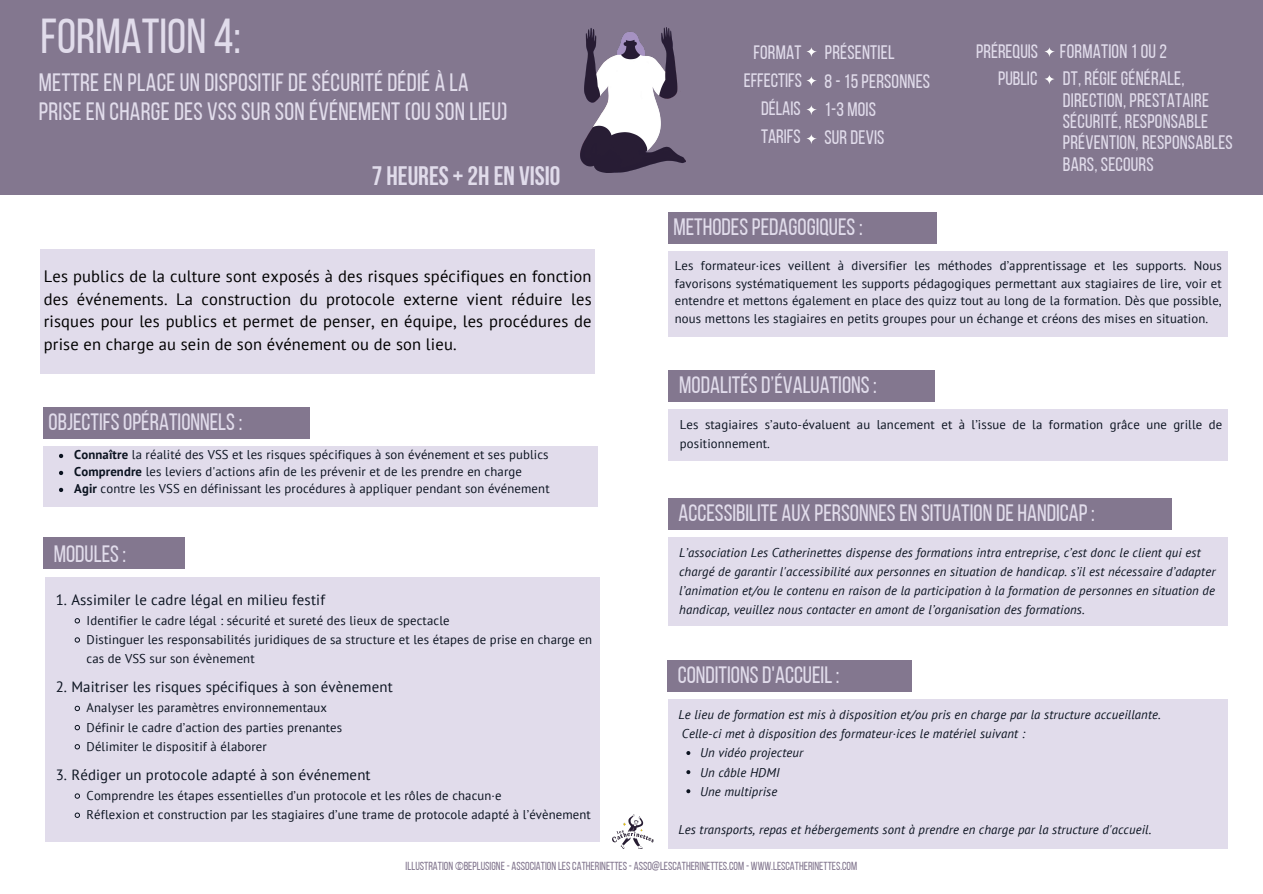
<style>
.page{position:relative;width:1263px;height:894px;background:#fff}
.page>*{position:absolute;margin:0;border:0;box-sizing:border-box;transform-origin:0 0}
.t1{font:48.9px "Bebas Neue";color:#e1dceb}
.t2{font:700 26.7px "Bebas Neue";color:#e1dceb}
.t3{font:25.05px/29.2px "Bebas Neue";letter-spacing:.01em;color:#e1dceb}
.t4{font:23.55px "Bebas Neue";color:#e1dceb}
.t5{font:19.5px/21.3px "Bebas Neue";letter-spacing:.01em;color:#e1dceb}
.t6{font:19.35px "Bebas Neue";color:#e1dceb}
.t7{font:16.5px/22.5px "PT Sans";letter-spacing:.01em;color:#000;text-align:justify}
.t8{font:14.85px "PT Sans";letter-spacing:.01em;color:#0b1320}
.t9{font:12.75px/17.5px "PT Sans";letter-spacing:.01em;color:#0b1320}
.t10{font:italic 12.75px/19px "PT Sans";letter-spacing:.01em;color:#0b1320}
.t11{font:11.7px "Bebas Neue";color:#83778f}
.s1{font-weight:700}
</style>
<div class="page">
<div style="left:0;top:0;width:1263px;height:194px;background:#83778f"></div>
<div style="left:43px;top:446px;width:555px;height:60px;background:#e1dceb"></div>
<div style="left:41px;top:249px;width:554px;height:124px;background:#e1dceb"></div>
<div style="left:45px;top:577px;width:554px;height:264px;background:#e1dceb"></div>
<div style="left:43px;top:407px;width:267px;height:31px;background:#83778f"></div>
<div style="left:43px;top:537px;width:141px;height:31px;background:#83778f"></div>
<div style="left:668px;top:251px;width:559px;height:85px;background:#e1dceb"></div>
<div style="left:668px;top:212px;width:269px;height:31px;background:#83778f"></div>
<div style="left:669px;top:409px;width:559px;height:51px;background:#e1dceb"></div>
<div style="left:669px;top:370px;width:266px;height:32px;background:#83778f"></div>
<div style="left:668px;top:536px;width:559px;height:89px;background:#e1dceb"></div>
<div style="left:668px;top:498px;width:503px;height:31px;background:#83778f"></div>
<div style="left:668px;top:698px;width:559px;height:150px;background:#e1dceb"></div>
<div style="left:667px;top:660px;width:244px;height:31px;background:#83778f"></div>
<img style="left:580px;top:28px;width:106px;height:145px">
<svg style="left:807px;top:47px;width:10px;height:10px"></svg>
<svg style="left:806px;top:76px;width:11px;height:10px"></svg>
<svg style="left:806px;top:105px;width:11px;height:10px"></svg>
<svg style="left:806px;top:134px;width:11px;height:10px"></svg>
<svg style="left:1045px;top:47px;width:10px;height:10px"></svg>
<svg style="left:1045px;top:75px;width:9px;height:9px"></svg>
<svg style="left:59px;top:453px;width:4px;height:5px"></svg>
<svg style="left:59px;top:470px;width:4px;height:5px"></svg>
<svg style="left:59px;top:487px;width:4px;height:5px"></svg>
<svg style="left:75px;top:618px;width:5px;height:5px"></svg>
<svg style="left:75px;top:637px;width:5px;height:5px"></svg>
<svg style="left:75px;top:705px;width:5px;height:6px"></svg>
<svg style="left:75px;top:724px;width:5px;height:6px"></svg>
<svg style="left:75px;top:744px;width:5px;height:5px"></svg>
<svg style="left:75px;top:793px;width:5px;height:5px"></svg>
<svg style="left:75px;top:812px;width:5px;height:5px"></svg>
<svg style="left:686px;top:751px;width:4px;height:3px"></svg>
<svg style="left:686px;top:789px;width:4px;height:4px"></svg>
<img style="left:613px;top:814px;width:40px;height:34px">
<h5 class="t1" style="left:41px;top:16px;width:202px">FORMATION 4:</h5>
<h5 class="t3" style="left:39px;top:70px;width:470px">METTRE EN PLACE UN DISPOSITIF DE SÉCURITÉ DÉDIÉ À LA<br>PRISE EN CHARGE DES VSS SUR SON ÉVÉNEMENT (OU SON LIEU)</h5>
<h5 class="t2" style="left:372px;top:165px;width:190px">7 HEURES +2H EN VISIO</h5>
<h1 class="t7" style="left:44px;top:265px;width:549px">Les publics de la culture sont exposés à des risques spécifiques en fonction des événements. La construction du protocole externe vient réduire les risques pour les publics et permet de penser, en équipe, les procédures de prise en charge au sein de son événement ou de son lieu.</h1>
<p class="t4" style="left:49px;top:412px;width:195px">OBJECTIFSOPÉRATIONNELS:</p>
<p class="t9" style="left:74px;top:445px;width:476px"><span class="s1">Connaître</span> la réalité des VSS et les risques spécifiques à son événement et ses publics</p>
<h5 class="t9" style="left:74px;top:462px;width:449px"><span class="s1">Comprendre</span> les leviers d'actions afin de les prévenir et de les prendre en charge</h5>
<h5 class="t9" style="left:74px;top:479px;width:477px"><span class="s1">Agir</span> contre les VSS en définissant les procédures à appliquer pendant son événement</h5>
<p class="t4" style="left:54px;top:543px;width:74px">MODULES:</p>
<h5 class="t8" style="left:56px;top:589px;width:271px">1. Assimiler le cadre légal en milieu festif</h5>
<h5 class="t9" style="left:87px;top:611px;width:365px">Identifier le cadre légal : sécurité et sureté des lieux de spectacle</h5>
<p class="t9" style="left:87px;top:629px;width:507px;line-height:19.2px">Distinguer les responsabilités juridiques de sa structure et les étapes de prise en charge en cas de VSS sur son évènement</p>
<h5 class="t8" style="left:56px;top:677px;width:339px">2. Maitriser les risques spécifiques à son évènement</h5>
<h5 class="t9" style="left:87px;top:698px;width:242px">Analyser les paramètres environnementaux</h5>
<p class="t9" style="left:87px;top:717px;width:257px">Définir le cadre d’action des parties prenantes</p>
<h5 class="t9" style="left:87px;top:737px;width:182px">Délimiter le dispositif à élaborer</h5>
<h2 class="t8" style="left:56px;top:764px;width:316px">3. Rédiger un protocole adapté à son événement</h2>
<h4 class="t9" style="left:87px;top:786px;width:416px">Comprendre les étapes essentielles d’un protocole et les rôles de chacun·e</h4>
<h6 class="t9" style="left:87px;top:805px;width:506px">Réflexion et construction par les stagiaires d’une trame de protocole adapté à l’évènement</h6>
<p class="t6" style="left:753px;top:45px;width:49px">FORMAT</p>
<p class="t5" style="left:825px;top:44px;width:71px">PRÉSENTIEL</p>
<p class="t6" style="left:744px;top:73px;width:60px">EFFECTIFS</p>
<p class="t6" style="left:761px;top:101px;width:41px">DÉLAIS</p>
<p class="t5" style="left:824px;top:100px;width:53px">1-3 MOIS</p>
<h4 class="t6" style="left:761px;top:129px;width:41px">TARIFS</h4>
<p class="t5" style="left:824px;top:128px;width:62px">SUR DEVIS</p>
<p class="t5" style="left:824px;top:72px;width:107px">8 - 15 PERSONNES</p>
<h4 class="t4" style="left:673px;top:217px;width:191px">METHODESPEDAGOGIQUES:</h4>
<p class="t6" style="left:976px;top:43px;width:63px">PRÉREQUIS</p>
<p class="t6" style="left:998px;top:71px;width:41px">PUBLIC</p>
<h5 class="t5" style="left:1060px;top:42px;width:109px">FORMATION 1 OU 2</h5>
<p class="t5" style="left:1063px;top:70px;width:171px">DT, RÉGIE GÉNÉRALE,<br>DIRECTION, PRESTATAIRE<br>SÉCURITÉ, RESPONSABLE<br>PRÉVENTION, RESPONSABLES<br>BARS, SECOURS</p>
<h4 class="t9" style="left:675px;top:256px;width:548px;text-align:justify">Les formateur·ices veillent à diversifier les méthodes d’apprentissage et les supports. Nous favorisons systématiquement les supports pédagogiques permettant aux stagiaires de lire, voir et entendre et mettons également en place des quizz tout au long de la formation. Dès que possible, nous mettons les stagiaires en petits groupes pour un échange et créons des mises en situation.</h4>
<p class="t4" style="left:679px;top:375px;width:199px">MODALITÉSD’ÉVALUATIONS:</p>
<p class="t9" style="left:680px;top:415px;width:544px;line-height:19px">Les stagiaires s’auto-évaluent au lancement et à l’issue de la formation grâce une grille de positionnement.</p>
<p class="t4" style="left:678px;top:503px;width:418px">ACCESSIBILITE AUX PERSONNESEN SITUATION DE HANDICAP:</p>
<p class="t10" style="left:679px;top:542px;width:538px">L’association Les Catherinettes dispense des formations intra entreprise, c’est donc le client qui est chargé de garantir l'accessibilité aux personnes en situation de handicap. s’il est nécessaire d’adapter l’animation et/ou le contenu en raison de la participation à la formation de personnes en situation de handicap, veuillez nous contacter en amont de l’organisation des formations.</p>
<p class="t4" style="left:678px;top:665px;width:163px">CONDITIONSD'ACCUEIL:</p>
<h4 class="t10" style="left:678px;top:704px;width:484px">Le lieu de formation est mis à disposition et/ou pris en charge par la structure accueillante.</h4>
<p class="t10" style="left:682px;top:723px;width:345px">Celle-ci met à disposition des formateur·ices le matériel suivant :</p>
<h4 class="t10" style="left:700px;top:743px;width:105px">Un vidéo projecteur</h4>
<p class="t10" style="left:700px;top:762px;width:81px">Un câble HDMI</p>
<p class="t10" style="left:700px;top:781px;width:79px">Une multiprise</p>
<p class="t10" style="left:678px;top:819px;width:474px">Les transports, repas et hébergements sont à prendre en charge par la structure d'accueil.</p>
<p class="t11" style="left:406px;top:861px;width:453px">ILLUSTRATION ©BEPLUSIGNE- ASSOCIATION LESCATHERINETTES- ASSO@LESCATHERINETTES.COM - WWW.LESCATHERINETTES.COM</p>
</div>
